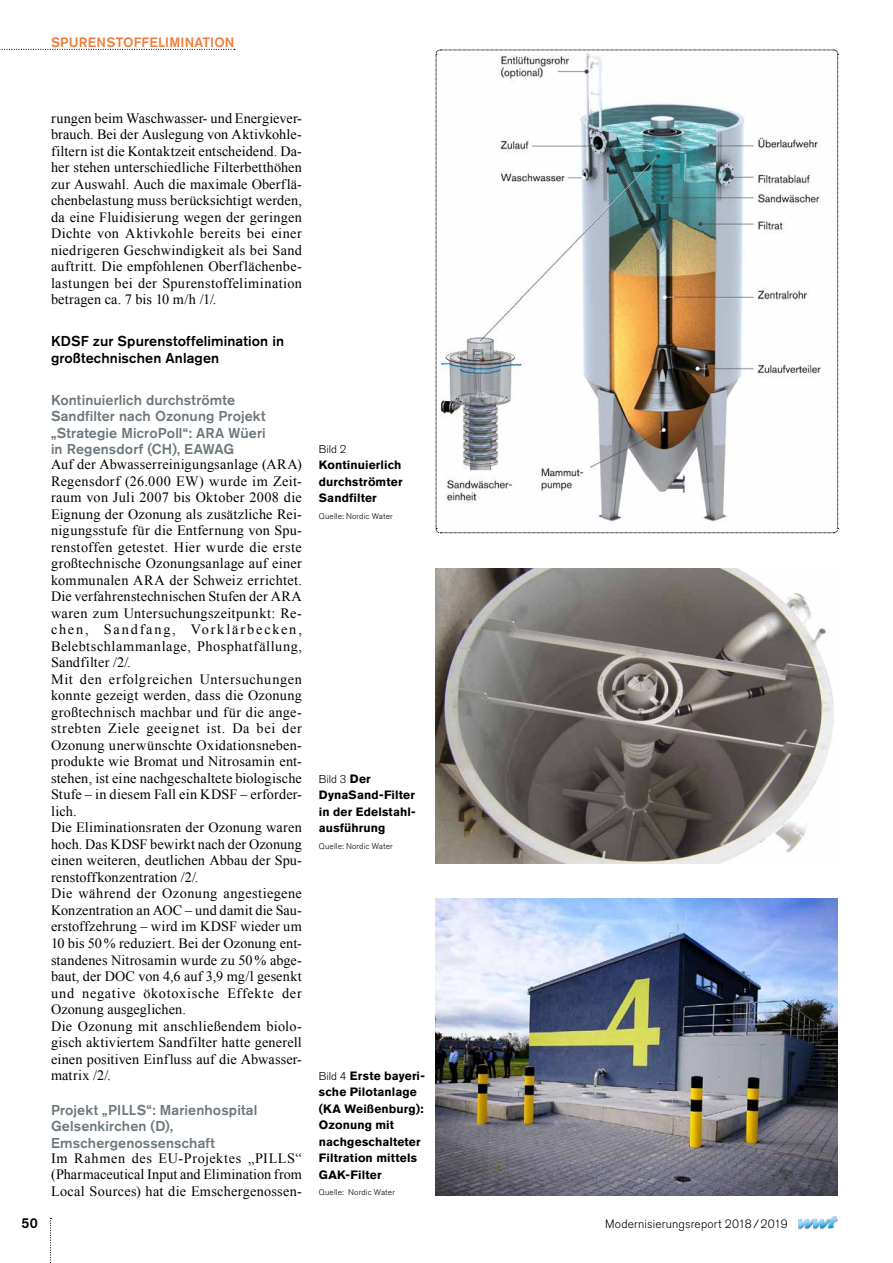
<style>
.page{position:relative;width:893px;height:1263px;background:#fff}
.page>*{position:absolute;margin:0;border:0;box-sizing:border-box;transform-origin:0 0}
.t1{font:14.25px/16.5px "Times New Roman";letter-spacing:.02em;color:#000;text-align:justify}
.t2{font:500 14.25px/16.5px "Akzidenz Grotesk BQ";letter-spacing:.01em;color:#6d777c}
.t3{font:500 14.25px/16.5px "Akzidenz Grotesk BQ";letter-spacing:.01em;color:#000}
.t4{font:500 13.5px "Akzidenz Grotesk BQ";letter-spacing:.015em;color:#f07e3a}
.t5{font:700 12px/16.5px "Akzidenz Grotesk BQ";letter-spacing:.01em;color:#000;text-align:justify}
.t6{font:300 12px "Akzidenz Grotesk BQ";letter-spacing:.015em;color:#000}
.t7{font:300 11.25px "Akzidenz Grotesk BQ";color:#000}
.t8{font:300 8.25px "Akzidenz Grotesk BQ";letter-spacing:.02em;color:#000}
.s1{font-weight:700;font-size:12px}
.s2{font-weight:300;font-size:11.25px}
</style>
<div class="page">
<svg style="left:0;top:49px;width:235px;height:1px"></svg>
<svg style="left:50px;top:1218px;width:1px;height:45px"></svg>
<svg style="left:798px;top:1218px;width:29px;height:11px"></svg>
<div style="left:827px;top:1216px;width:12px;height:13px;background:#000;opacity:.2"></div>
<img style="left:436px;top:568px;width:398px;height:295px">
<img style="left:436px;top:898px;width:402px;height:297px">
<img style="left:436px;top:50px;width:403px;height:483px">
<p class="t4" style="left:51px;top:34px;width:185px">SPURENSTOFFELIMINATION</p>
<p class="t1" style="left:51px;top:110px;width:252px">rungen beim Waschwasser- und Energiever&shy;brauch. Bei der Auslegung von Aktivkohle&shy;filtern ist die Kontaktzeit entscheidend. Da&shy;her stehen unterschiedliche Filterbetthöhen zur Auswahl. Auch die maximale Oberflä&shy;chenbelastung muss berücksichtigt werden, da eine Fluidisierung wegen der geringen Dichte von Aktivkohle bereits bei einer niedrigeren Geschwindigkeit als bei Sand auftritt. Die empfohlenen Oberflächenbe&shy;lastungen bei der Spurenstoffelimination betragen ca. 7 bis 10 m/h /1/.</p>
<p class="t3" style="left:51px;top:333px;width:235px">KDSF zur Spurenstoffelimination in großtechnischen Anlagen</p>
<p class="t2" style="left:51px;top:391px;width:216px">Kontinuierlich durchströmte<br>Sandfilter nach Ozonung Projekt „Strategie MicroPoll“: ARA Wüeri in Regensdorf (CH), EAWAG</p>
<p class="t1" style="left:51px;top:456px;width:252px;text-align:left">Auf der Abwasserreinigungsanlage (ARA)<br>Regensdorf (26.000 EW) wurde im Zeit&shy;raum von Juli 2007 bis Oktober 2008 die Eignung der Ozonung als zusätzliche Rei&shy;nigungsstufe für die Entfernung von Spu&shy;renstoffen getestet. Hier wurde die erste großtechnische Ozonungsanlage auf einer kommunalen ARA der Schweiz errichtet.<br>Die verfahrenstechnischen Stufen der ARA waren zum Untersuchungszeitpunkt: Re&shy;chen, Sandfang, Vorklärbecken, Belebtschlammanlage, Phosphatfällung, Sandfilter /2/.<br>Mit den erfolgreichen Untersuchungen konnte gezeigt werden, dass die Ozonung großtechnisch machbar und für die ange&shy;strebten Ziele geeignet ist. Da bei der Ozonung unerwünschte Oxidationsneben&shy;produkte wie Bromat und Nitrosamin ent&shy;stehen, ist eine nachgeschaltete biologische Stufe – in diesem Fall ein KDSF – erforder&shy;lich.<br>Die Eliminationsraten der Ozonung waren hoch. Das KDSF bewirkt nach der Ozonung einen weiteren, deutlichen Abbau der Spu&shy;renstoffkonzentration /2/.<br>Die während der Ozonung angestiegene Konzentration an AOC – und damit die Sau&shy;erstoffzehrung – wird im KDSF wieder um 10 bis 50% reduziert. Bei der Ozonung ent&shy;standenes Nitrosamin wurde zu 50% abge&shy;baut, der DOC von 4,6 auf 3,9 mg/l gesenkt und negative ökotoxische Effekte der Ozonung ausgeglichen.<br>Die Ozonung mit anschließendem biolo&shy;gisch aktiviertem Sandfilter hatte generell einen positiven Einfluss auf die Abwasser&shy;matrix /2/.</p>
<p class="t2" style="left:51px;top:1101px;width:208px">Projekt „PILLS“: Marienhospital<br>Gelsenkirchen (D),<br>Emschergenossenschaft</p>
<p class="t1" style="left:51px;top:1149px;width:252px">Im Rahmen des EU-Projektes „PILLS“ (Pharmaceutical Input and Elimination from Local Sources) hat die Emschergenossen-</p>
<p class="t7" style="left:319px;top:443px;width:29px">Bild 2</p>
<p class="t5" style="left:319px;top:457px;width:85px">Kontinuierlich durchströmter Sandfilter</p>
<p class="t8" style="left:319px;top:511px;width:75px">Quelle: Nordic Water</p>
<p class="t7" style="left:319px;top:773px;width:53px">Bild 3 <span class="s1">Der</span></p>
<p class="t5" style="left:319px;top:787px;width:97px">DynaSand-Filter in der Edelstahl&shy;ausführung</p>
<p class="t8" style="left:319px;top:841px;width:75px">Quelle: Nordic Water</p>
<p class="t5" style="left:319px;top:1067px;width:107px;text-align:left"><span class="s2">Bild 4</span> Erste bayeri&shy;sche Pilotanlage (KA Weißenburg):<br>Ozonung mit nachgeschalteter<br>Filtration mittels<br>GAK-Filter</p>
<p class="t8" style="left:319px;top:1188px;width:78px">Quelle: Nordic Water</p>
<p class="t3" style="left:21px;top:1215px;width:18px">50</p>
<p class="t6" style="left:605px;top:1217px;width:184px">Modernisierungsreport 2018/2019</p>
</div>
